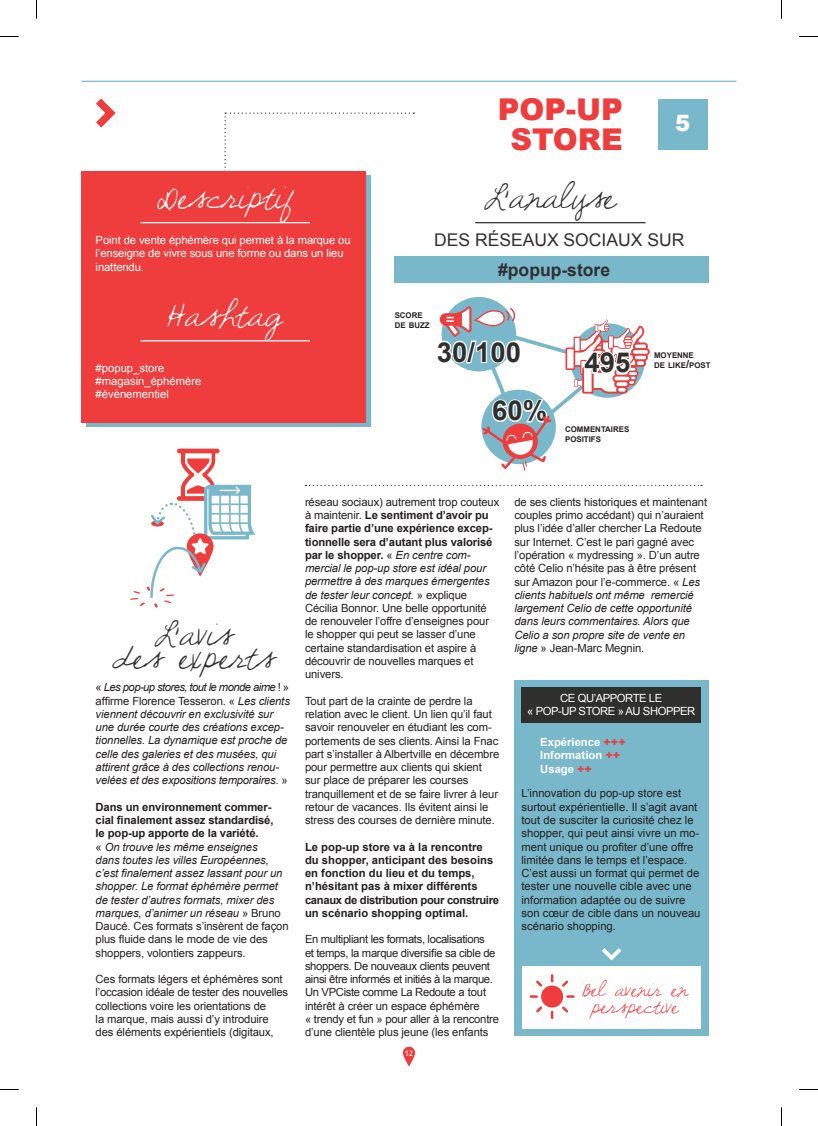
<style>
.page{position:relative;width:818px;height:1126px;background:#fff}
.page>*{position:absolute;margin:0;border:0;box-sizing:border-box;transform-origin:0 0}
.t1{font:900 30px/30px "Arial";color:#ee3d3c;text-align:center}
.t2{font:27.5px/22.5px "Sunshine In My Soul";color:#2f2f2e;text-align:center}
.t3{font:27.5px "Sunshine In My Soul";color:#fff}
.t4{font:700 27.5px "Arial";color:#2f2f2e}
.t5{font:900 22.5px "Arial";color:#fff}
.t6{font:17.5px "Arial";color:#2f2f2e}
.t7{font:700 17.5px "Arial";color:#2f2f2e}
.t8{font:16.25px/16.2px "Sunshine In My Soul";color:#ee3d3c;text-align:center}
.t9{font:11.25px/13.2px "Arial";letter-spacing:-.01em;color:#231f20}
.t10{font:italic 11.25px/13.2px "Arial";letter-spacing:-.01em;color:#231f20}
.t11{font:11.25px/13.2px "Arial";letter-spacing:-.03em;color:#231f20}
.t12{font:700 11.25px/13.2px "Arial";color:#231f20}
.t13{font:11.25px/13.2px "Arial";letter-spacing:-.01em;color:#fff}
.t14{font:700 11.25px/13.8px "Arial";color:#fff}
.t15{font:700 7.88px/10px "Arial";color:#231f20}
.t16{font:7.5px "Arial";color:#fff}
.s1{font-size:11.25px}
.s2{font-style:normal}
.s3{font-weight:700;font-style:normal}
.s4{font-weight:700}
.s5{font-style:italic}
.s6{font-weight:900;color:#ee3d3c}
</style>
<div class="page">
<svg style="left:402px;top:1046px;width:13px;height:20px"></svg>
<svg style="left:130px;top:448px;width:125px;height:159px"></svg>
<div style="left:514px;top:680px;width:194px;height:355px;background:#79b8ca"></div>
<svg style="left:602px;top:948px;width:20px;height:13px"></svg>
<div style="left:521px;top:687px;width:179px;height:35px;background:#2f2f2e"></div>
<svg style="left:224px;top:112px;width:190px;height:76px"></svg>
<div style="left:86px;top:175px;width:284px;height:252px;background:#79b8ca"></div>
<div style="left:81px;top:171px;width:285px;height:252px;background:#ee3d3c"></div>
<hr style="left:140px;top:222px;width:170px;height:1px;background:#fff">
<hr style="left:140px;top:340px;width:170px;height:1px;background:#fff">
<div style="left:394px;top:256px;width:314px;height:27px;background:#79b8ca"></div>
<hr style="left:475px;top:222px;width:170px;height:1px;background:#2f2f2e">
<svg style="left:305px;top:485px;width:396px;height:1px"></svg>
<svg style="left:96px;top:98px;width:20px;height:30px"></svg>
<hr style="left:81px;top:81px;width:655px;height:1px;background:#79b8ca">
<div style="left:522px;top:965px;width:178px;height:63px;background:#fff"></div>
<div style="left:540px;top:985px;width:22px;height:22px;background:#ee3d3c;border-radius:50%"></div>
<svg style="left:530px;top:995px;width:6px;height:2px"></svg>
<svg style="left:567px;top:995px;width:6px;height:2px"></svg>
<svg style="left:550px;top:1011px;width:3px;height:6px"></svg>
<svg style="left:550px;top:975px;width:3px;height:6px"></svg>
<svg style="left:536px;top:1006px;width:7px;height:7px"></svg>
<svg style="left:562px;top:980px;width:7px;height:7px"></svg>
<svg style="left:559px;top:1004px;width:9px;height:9px"></svg>
<svg style="left:536px;top:980px;width:7px;height:7px"></svg>
<div style="left:658px;top:98px;width:49px;height:51px;background:#79b8ca"></div>
<div style="left:441px;top:297px;width:75px;height:74px;background:#79b8ca;border-radius:50%"></div>
<svg style="left:439px;top:306px;width:210px;height:165px"></svg>
<svg style="left:0;top:36px;width:19px;height:1px"></svg>
<svg style="left:799px;top:36px;width:18px;height:1px"></svg>
<svg style="left:0;top:1089px;width:19px;height:1px"></svg>
<svg style="left:799px;top:1089px;width:18px;height:1px"></svg>
<svg style="left:36px;top:0;width:1px;height:19px"></svg>
<svg style="left:36px;top:1107px;width:1px;height:18px"></svg>
<h2 class="t3" style="left:157px;top:182px;width:137px">Descriptif</h2>
<h1 class="t1" style="left:497px;top:93px;width:126px">POP-UP<br>STORE</h1>
<h2 class="t2" style="left:484px;top:187px;width:134px">L’analyse</h2>
<h3 class="t5" style="left:675px;top:107px;width:17px">5</h3>
<p class="t13" style="left:96px;top:234px;width:256px">Point de vente éphémère qui permet à la marque ou</p>
<h3 class="t6" style="left:434px;top:228px;width:13px">des</h3>
<h3 class="t6" style="left:474px;top:228px;width:13px">résea</h3>
<h3 class="t6" style="left:534px;top:228px;width:41px">ux socia</h3>
<h3 class="t6" style="left:617px;top:228px;width:61px">ux sur</h3>
<p class="t13" style="left:96px;top:247px;width:249px">l’enseigne de vivre sous une forme ou dans un lieu inattendu.</p>
<h3 class="t7" style="left:498px;top:258px;width:113px">#popup-store</h3>
<h2 class="t3" style="left:168px;top:300px;width:116px">Hashtag</h2>
<p class="t13" style="left:96px;top:361px;width:107px">#popup_store #magasin_éphémère #évènementiel</p>
<p class="t15" style="left:394px;top:310px;width:37px">SCORE<br>DE BUZZ</p>
<h2 class="t4" style="left:436px;top:334px;width:86px">30/100</h2>
<h2 class="t4" style="left:492px;top:392px;width:57px">60%</h2>
<h2 class="t4" style="left:584px;top:344px;width:47px">495</h2>
<p class="t15" style="left:564px;top:424px;width:66px">COMMENTAIRES<br>POSITIFS</p>
<p class="t15" style="left:653px;top:351px;width:58px">MOYENNE<br>DE LIKE<span class="s1">/</span>POST</p>
<h2 class="t2" style="left:112px;top:624px;width:163px">L’avis<br>des experts</h2>
<p class="t10" style="left:96px;top:681px;width:196px"><span class="s2">«</span> Les pop-up stores, tout le monde aime <span class="s2">! » affirme Florence Tesseron. «</span> Les clients viennent découvrir en exclusivité sur une durée courte des créations excep&shy;tionnelles. La dynamique est proche de celle des galeries et des musées, qui attirent grâce à des collections renou&shy;velées et des expositions temporaires. <span class="s2">»</span></p>
<p class="t10" style="left:96px;top:800px;width:194px"><span class="s3">Dans un environnement commer&shy;cial finalement assez standardisé,<br>le pop-up apporte de la variété.<br></span><span class="s2">«</span> On trouve les même enseignes<br>dans toutes les villes Européennes, c’est finalement assez lassant pour un shopper. Le format éphémère permet de tester d’autres formats, mixer des marques, d’animer un réseau <span class="s2">» Bruno Daucé. Ces formats s’insèrent de façon plus fluide dans le mode de vie des shoppers, volontiers zappeurs.</span></p>
<p class="t9" style="left:96px;top:972px;width:194px">Ces formats légers et éphémères sont l’occasion idéale de tester des nouvelles collections voire les orientations de<br>la marque, mais aussi d’y introduire des éléments expérientiels (digitaux,</p>
<p class="t9" style="left:305px;top:495px;width:196px">réseau sociaux) autrement trop couteux à maintenir. <span class="s4">Le sentiment d’avoir pu faire partie d’une expérience excep&shy;tionnelle sera d’autant plus valorisé par le shopper.</span> « <span class="s5">En centre com&shy;mercial le pop-up store est idéal pour permettre à des marques émergentes de tester leur concept.</span> » explique Cécilia Bonnor. U ne belle opportunité de renouveler l’offre d’enseignes pour le shopper qui peut se lasser d’une certaine standardisation et aspire à découvrir de nouvelles marques et univers.</p>
<p class="t9" style="left:305px;top:694px;width:196px">Tout part de la crainte de perdre la relation avec le client. U n lien qu’il faut savoir renouveler en étudiant les com&shy;portements de ses clients. Ainsi la Fnac part s’installer à Albertville en décembre pour permettre aux clients qui skient sur place de préparer les courses tranquillement et de se faire livrer à leur retour de vacances. Ils évitent ainsi le stress des courses de dernière minute.</p>
<p class="t12" style="left:305px;top:840px;width:195px">Le pop-up store va à la rencontre du shopper, anticipant des besoins en fonction du lieu et du temps, n’hésitant pas à mixer différents canaux de distribution pour construire un scénario shopping optimal.</p>
<p class="t11" style="left:305px;top:932px;width:195px">En multipliant les formats, localisations<br>et temps, la marque diversifie sa cible de shoppers. De nouveaux clients peuvent ainsi être informés et initiés à la marque.<br>U n VPCiste comme La Redoute a tout intérêt à créer un espace éphémère<br>« trendy et fun » pour aller à la rencontre d’une clientèle plus jeune (les enfants</p>
<p class="t16" style="left:404px;top:1048px;width:10px">12</p>
<p class="t9" style="left:514px;top:495px;width:194px">de ses clients historiques et maintenant couples primo accédant) qui n’auraient plus l’idée d’aller chercher La Redoute sur Internet. C’est le pari gagné avec l’opération « mydressing ». D’un autre côté Celio n’hésite pas à être présent sur Amazon pour l’e-commerce. « <span class="s5">Les clients habituels ont même remercié largement Celio de cette opportunité dans leurs commentaires. Alors que Celio a son propre site de vente en ligne</span> » Jean-Marc Megnin.</p>
<p class="t13" style="left:560px;top:691px;width:44px">Ce qu’apporte</p>
<p class="t13" style="left:648px;top:691px;width:7px">le</p>
<p class="t13" style="left:527px;top:704px;width:17px">« pop</p>
<p class="t13" style="left:557px;top:704px;width:29px">-up store</p>
<p class="t13" style="left:617px;top:704px;width:49px">» au shopper</p>
<p class="t14" style="left:540px;top:735px;width:87px">Expérience <span class="s6">+++<br></span>Information <span class="s6">++<br></span>Usage <span class="s6">++</span></p>
<p class="t9" style="left:521px;top:787px;width:180px">L’innovation du pop-up store est surtout expérientielle. Il s’agit avant tout de susciter la curiosité chez le shopper, qui peut ainsi vivre un mo&shy;ment unique ou profiter d’une offre limitée dans le temps et l’espace.<br>C’est aussi un format qui permet de tester une nouvelle cible avec une information adaptée ou de suivre son cœur de cible dans un nouveau scénario shopping.</p>
<h3 class="t8" style="left:581px;top:982px;width:107px">Bel avenir en perspective</h3>
</div>
